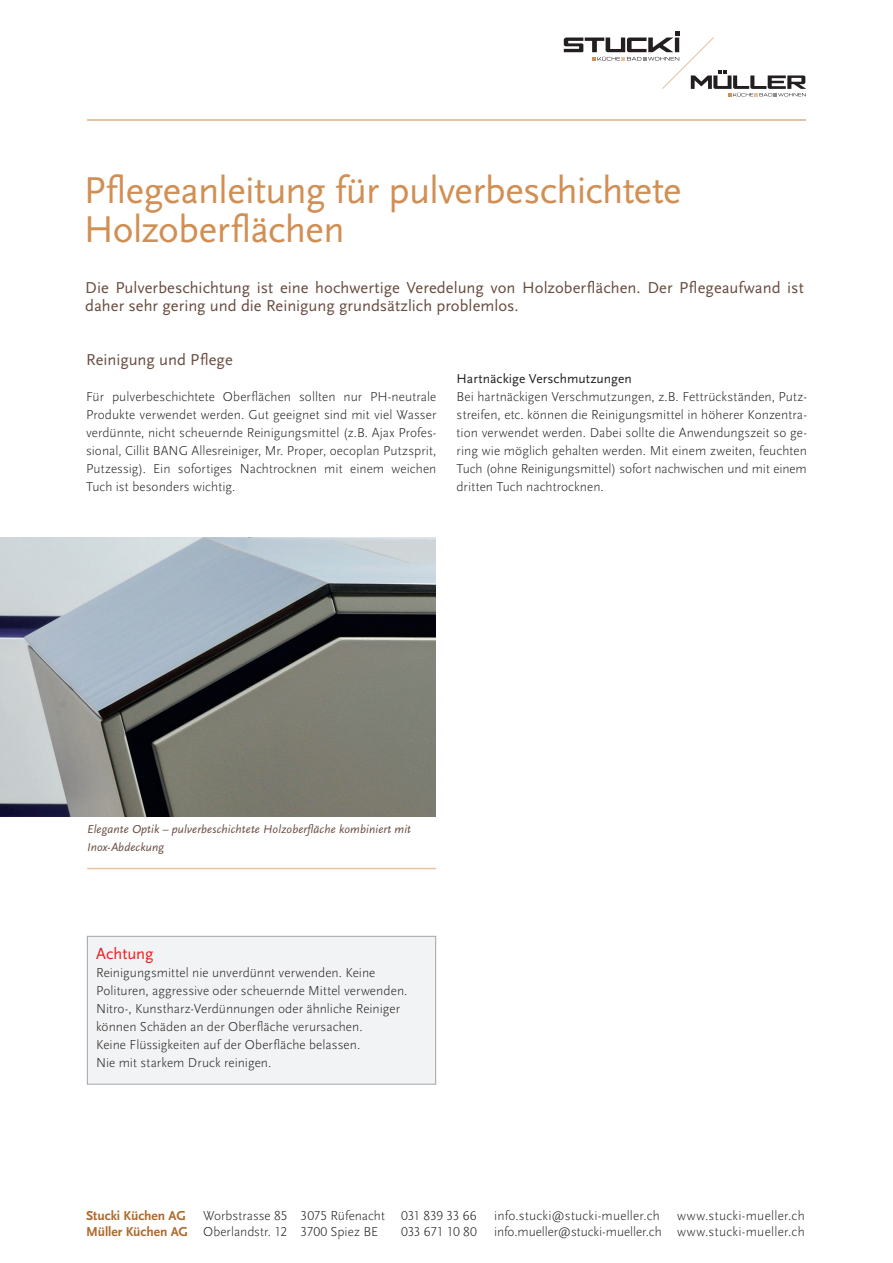
<style>
.page{position:relative;width:893px;height:1263px;background:#fff}
.page>*{position:absolute;margin:0;border:0;box-sizing:border-box;transform-origin:0 0}
.t1{font:39px/39px "Scala Sans OT";letter-spacing:-.015em;color:#d18f54}
.t2{font:16.5px/18px "Scala Sans OT";color:#684d41}
.t3{font:16.5px "Scala Sans OT";color:#ee1d23}
.t4{font:300 13.5px/18px "Scala Sans OT";letter-spacing:.005em;color:#231f20;text-align:justify}
.t5{font:13.5px "Scala Sans OT";letter-spacing:.005em;color:#231f20}
.t6{font:300 13.5px "Scala Sans OT";letter-spacing:.025em;color:#231f20}
.t7{font:700 13.5px "Scala Sans OT";letter-spacing:-.005em;color:#ad692a}
.t8{font:300 13.5px "Scala Sans OT";letter-spacing:-.02em;color:#231f20}
.t9{font:italic 12px/18px "Scala Sans OT";letter-spacing:.01em;color:#684d41}
.s1{font-weight:700;color:#ad692a}
</style>
<div class="page">
<hr style="left:87px;top:119px;width:719px;height:1px;background:#e7c29e">
<svg style="left:564px;top:31px;width:242px;height:65px"></svg>
<div style="left:87px;top:936px;width:349px;height:148px;background:#f2f3f4"></div>
<div style="left:87px;top:936px;width:349px;height:148px;border:1px solid #a2a5aa"></div>
<img style="left:0;top:537px;width:436px;height:279px">
<hr style="left:87px;top:868px;width:349px;height:1px;background:#e7c29e">
<h1 class="t1" style="left:84px;top:171px;width:599px">Pflegeanleitung für pulverbeschichtete<br>Holzoberflächen</h1>
<p class="t2" style="left:85px;top:279px;width:720px">Die Pulverbeschichtung ist eine hochwertige Veredelung von Holzoberflächen. Der Pflegeaufwand ist daher sehr gering und die Reinigung grundsätzlich problemlos.</p>
<p class="t2" style="left:86px;top:351px;width:148px">Reinigung und Pflege</p>
<p class="t4" style="left:86px;top:388px;width:352px">Für pulverbeschichtete Oberflächen sollten nur PH-neutrale Produkte verwendet werden. Gut geeignet sind mit viel Wasser verdünnte, nicht scheuernde Reinigungsmittel (z.B. Ajax Profes&shy;sional, Cillit BANG Allesreiniger, Mr. Proper, oecoplan Putzsprit, Putzessig). Ein sofortiges Nachtrocknen mit einem weichen Tuch ist besonders wichtig.</p>
<p class="t5" style="left:457px;top:371px;width:177px">Hartnäckige Verschmutzungen</p>
<p class="t4" style="left:457px;top:388px;width:352px">Bei hartnäckigen Verschmutzungen, z.B. Fettrückständen, Putz&shy;streifen, etc. können die Reinigungsmittel in höherer Konzentra&shy;tion verwendet werden. Dabei sollte die Anwendungszeit so ge&shy;ring wie möglich gehalten werden. Mit einem zweiten, feuchten Tuch (ohne Reinigungsmittel) sofort nachwischen und mit einem dritten Tuch nachtrocknen.</p>
<p class="t9" style="left:87px;top:820px;width:325px">Elegante Optik – pulverbeschichtete Holzoberfläche kombiniert mit<br>Inox-Abdeckung</p>
<p class="t3" style="left:96px;top:944px;width:59px">Achtung</p>
<p class="t4" style="left:96px;top:964px;width:313px;text-align:left">Reinigungsmittel nie unverdünnt verwenden. Keine Polituren, aggressive oder scheuernde Mittel verwenden.<br>Nitro-, Kunstharz-Verdünnungen oder ähnliche Reiniger können Schäden an der Oberfläche verursachen.<br>Keine Flüssigkeiten auf der Oberfläche belassen.<br>Nie mit starkem Druck reinigen.</p>
<p class="t7" style="left:86px;top:1207px;width:101px">Stucki Küchen AG</p>
<p class="t4" style="left:203px;top:1206px;width:275px">Worbstrasse 85 3075 Rüfenacht 031 839 33 66</p>
<p class="t4" style="left:494px;top:1206px;width:167px">info.stucki@stucki-mueller.ch</p>
<p class="t6" style="left:677px;top:1208px;width:129px">www.stucki-mueller.ch</p>
<p class="t4" style="left:86px;top:1223px;width:294px"><span class="s1">Müller Küchen AG</span> Oberlandstr. 12 3700 Spiez BE</p>
<p class="t8" style="left:401px;top:1224px;width:77px">033 671 10 80</p>
<p class="t4" style="left:494px;top:1223px;width:312px">info.mueller@stucki-mueller.ch www.stucki-mueller.ch</p>
</div>
